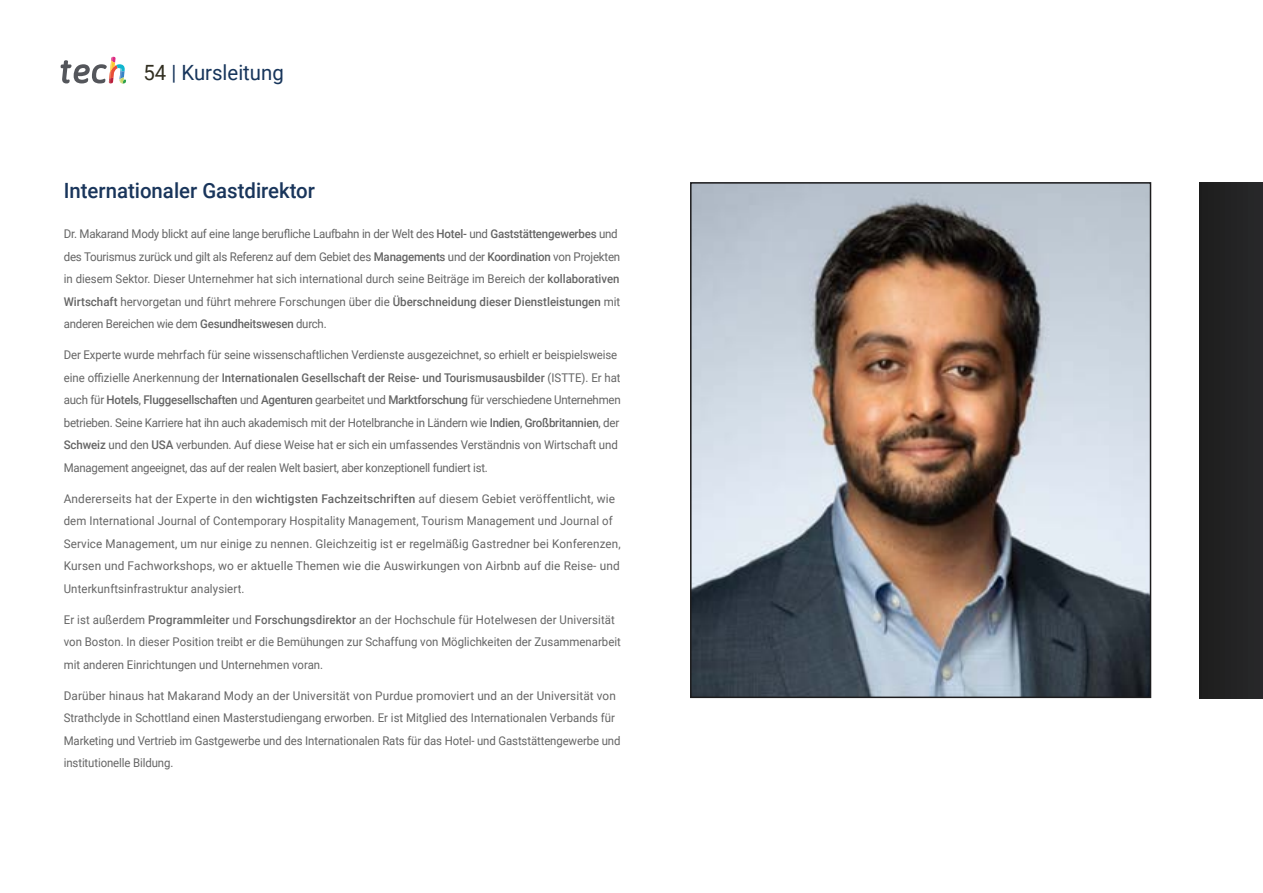
<style>
.page{position:relative;width:1263px;height:893px;background:#fff}
.page>*{position:absolute;margin:0;border:0;box-sizing:border-box;transform-origin:0 0}
.t1{font:500 21px "Roboto";color:#19355b}
.t2{font:21px "Roboto";color:#17355b}
.t3{font:12px/22.5px "Roboto";color:#656565}
.t4{font:12px/22.5px "Roboto";letter-spacing:-.02em;color:#656565;scale:.95 1}
.t5{font:12px/22.5px "Roboto";letter-spacing:-.02em;color:#656565;scale:.96 1}
.t6{font:12px/22.5px "Roboto";color:#656565;scale:.95 1}
.s1{color:#312e20}
.s2{font-weight:500}
</style>
<div class="page">
<svg style="left:61px;top:57px;width:65px;height:27px"></svg>
<div style="left:1199px;top:182px;width:64px;height:516px;background:#222223"></div>
<img style="left:693px;top:185px;width:455px;height:510px">
<div style="left:690px;top:182px;width:461px;height:516px;border:2px solid #1d1c1d"></div>
<h1 class="t2" style="left:144px;top:57px;width:142px"><span class="s1">54</span> | Kursleitung</h1>
<h1 class="t1" style="left:64px;top:176px;width:253px">Internationaler Gastdirektor</h1>
<p class="t5" style="left:64px;top:222px;width:581px">Dr. Makarand Mody blickt auf eine lange berufliche Laufbahn in der Welt des <span class="s2">Hotel-</span> und <span class="s2">Gaststättengewerbes</span> und des Tourismus zurück und gilt als Referenz auf dem Gebiet des <span class="s2">Managements</span> und der <span class="s2">Koordination</span> von Projekten in diesem Sektor. Dieser Unternehmer hat sich international durch seine Beiträge im Bereich der <span class="s2">kollaborativen Wirtschaft</span> hervorgetan und führt mehrere Forschungen über die <span class="s2">Überschneidung dieser Dienstleistungen</span> mit anderen Bereichen wie dem <span class="s2">Gesundheitswesen</span> durch.</p>
<p class="t4" style="left:64px;top:343px;width:588px">Der Experte wurde mehrfach für seine wissenschaftlichen Verdienste ausgezeichnet, so erhielt er beispielsweise eine offizielle Anerkennung der <span class="s2">Internationalen Gesellschaft der Reise- und Tourismusausbilder</span> (ISTTE). Er hat auch für <span class="s2">Hotels</span>, <span class="s2">Fluggesellschaften</span> und <span class="s2">Agenturen</span> gearbeitet und <span class="s2">Marktforschung</span> für verschiedene Unternehmen betrieben. Seine Karriere hat ihn auch akademisch mit der Hotelbranche in Ländern wie <span class="s2">Indien</span>, <span class="s2">Großbritannien</span>, der <span class="s2">Schweiz</span> und den <span class="s2">USA</span> verbunden. Auf diese Weise hat er sich ein umfassendes Verständnis von Wirtschaft und Management angeeignet, das auf der realen Welt basiert, aber konzeptionell fundiert ist.</p>
<p class="t3" style="left:64px;top:487px;width:558px">Andererseits hat der Experte in den <span class="s2">wichtigsten Fachzeitschriften</span> auf diesem Gebiet veröffentlicht, wie dem International Journal of Contemporary Hospitality Management, Tourism Management und Journal of Service Management, um nur einige zu nennen. Gleichzeitig ist er regelmäßig Gastredner bei Konferenzen, Kursen und Fachworkshops, wo er aktuelle Themen wie die Auswirkungen von Airbnb auf die Reise- und Unterkunftsinfrastruktur analysiert.</p>
<p class="t6" style="left:64px;top:608px;width:588px">Er ist außerdem <span class="s2">Programmleiter</span> und <span class="s2">Forschungsdirektor</span> an der Hochschule für Hotelwesen der Universität von Boston. In dieser Position treibt er die Bemühungen zur Schaffung von Möglichkeiten der Zusammenarbeit mit anderen Einrichtungen und Unternehmen voran.</p>
<p class="t3" style="left:64px;top:684px;width:558px">Darüber hinaus hat Makarand Mody an der Universität von Purdue promoviert und an der Universität von Strathclyde in Schottland einen Masterstudiengang erworben. Er ist Mitglied des Internationalen Verbands für Marketing und Vertrieb im Gastgewerbe und des Internationalen Rats für das Hotel- und Gaststättengewerbe und institutionelle Bildung.</p>
</div>
